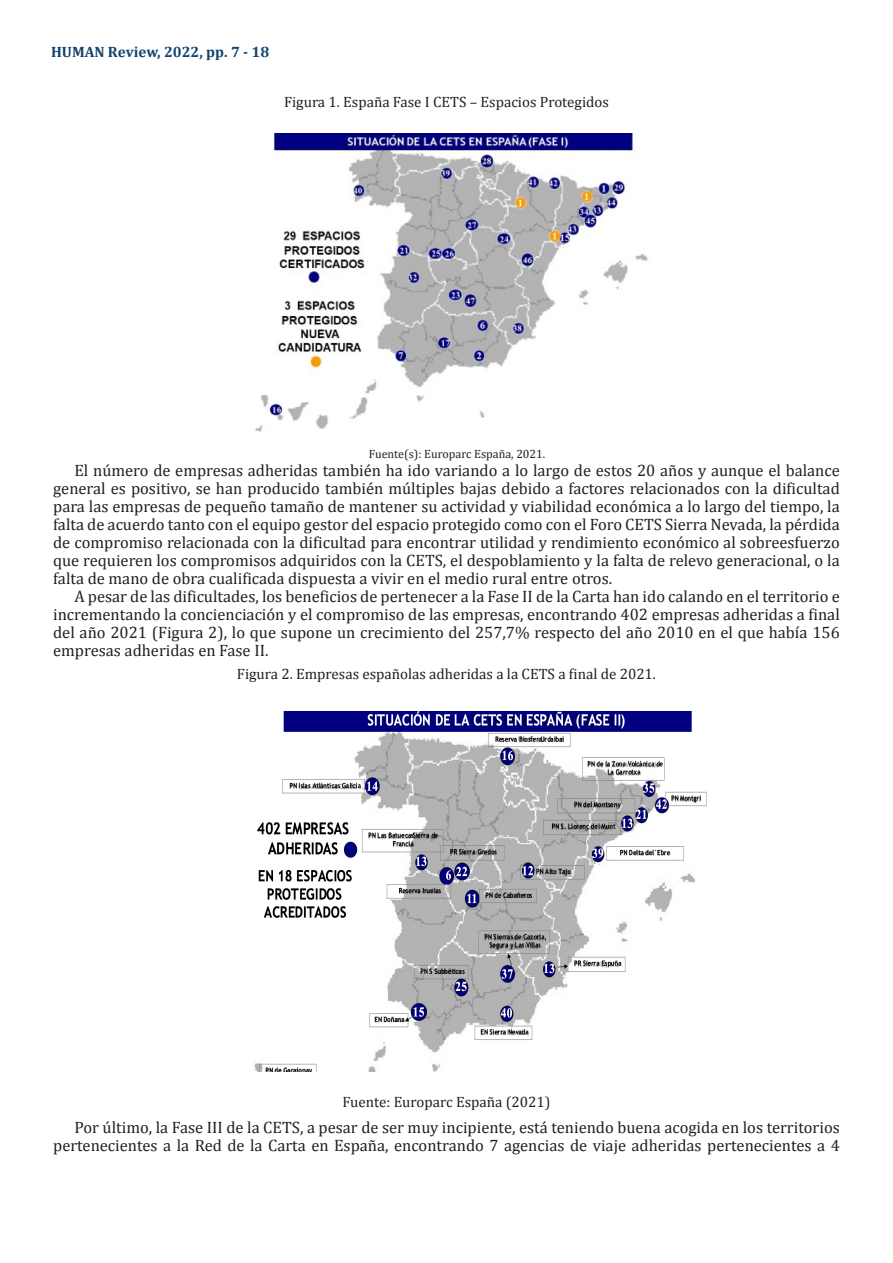
<style>
.page{position:relative;width:893px;height:1263px;background:#fff}
.page>*{position:absolute;margin:0;border:0;box-sizing:border-box;transform-origin:0 0}
.Parrafos-siguientes{font:16.5px/18px "Cambria";color:#231f20;text-align:justify}
.Fuente-Tablas{font:15px "Cambria";color:#231f20}
.t1{font:700 15px "Cambria";color:#104370}
.Parrafos-siguientes-2{font:12px "Cambria";color:#231f20}
</style>
<div class="page">
<img style="left:255px;top:134px;width:393px;height:298px">
<img style="left:254px;top:711px;width:453px;height:361px">
<p class="t1" style="left:51px;top:41px;width:220px">HUMAN Review, 2022, pp. 7 - 18</p>
<p class="Fuente-Tablas" style="left:284px;top:93px;width:326px">Figura 1. España Fase I CETS – Espacios Protegidos</p>
<p class="Parrafos-siguientes-2" style="left:369px;top:446px;width:178px">Fuente(s): Europarc España, 2021.</p>
<p class="Parrafos-siguientes" style="left:53px;top:461px;width:788px;text-indent:21px">El número de empresas adheridas también ha ido variando a lo largo de estos 20 años y aunque el balance general es positivo, se han producido también múltiples bajas debido a factores relacionados con la dificultad para las empresas de pequeño tamaño de mantener su actividad y viabilidad económica a lo largo del tiempo, la falta de acuerdo tanto con el equipo gestor del espacio protegido como con el Foro CETS Sierra Nevada, la pérdida de compromiso relacionada con la dificultad para encontrar utilidad y rendimiento económico al sobreesfuerzo que requieren los compromisos adquiridos con la CETS, el despoblamiento y la falta de relevo generacional, o la falta de mano de obra cualificada dispuesta a vivir en el medio rural entre otros.</p>
<p class="Parrafos-siguientes" style="left:53px;top:587px;width:788px;text-indent:21px">A pesar de las dificultades, los beneficios de pertenecer a la Fase II de la Carta han ido calando en el territorio e incrementando la concienciación y el compromiso de las empresas, encontrando 402 empresas adheridas a final del año 2021 (Figura 2), lo que supone un crecimiento del 257,7% respecto del año 2010 en el que había 156 empresas adheridas en Fase II.</p>
<p class="Fuente-Tablas" style="left:237px;top:665px;width:421px">Figura 2. Empresas españolas adheridas a la CETS a final de 2021.</p>
<p class="Fuente-Tablas" style="left:342px;top:1092px;width:210px">Fuente: Europarc España (2021)</p>
<p class="Parrafos-siguientes" style="left:53px;top:1118px;width:788px;text-align:right">Por último, la Fase III de la CETS, a pesar de ser muy incipiente, está teniendo buena acogida en los territorios pertenecientes a la Red de la Carta en España, encontrando 7 agencias de viaje adheridas pertenecientes a 4</p>
</div>
